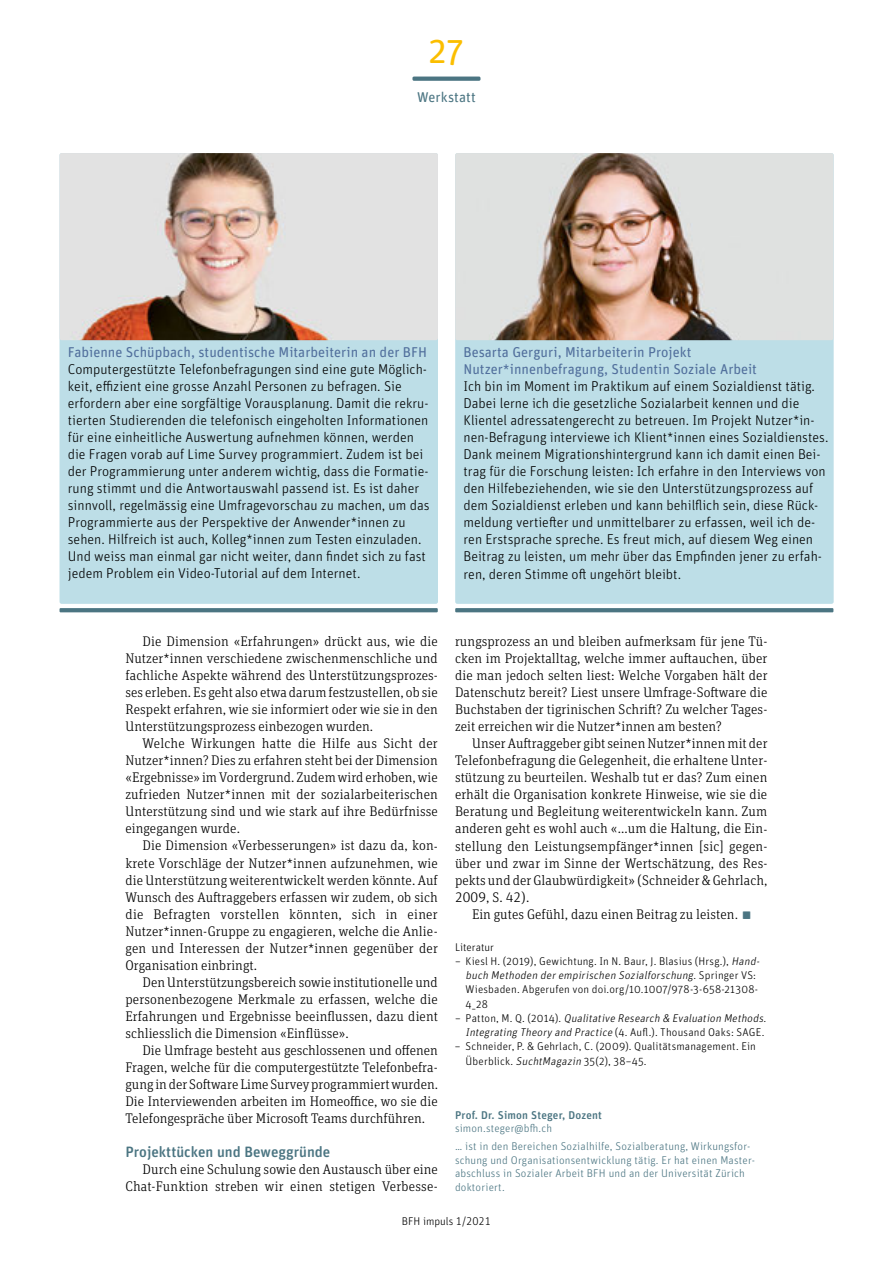
<style>
.page{position:relative;width:893px;height:1263px;background:#fff}
.page>*{position:absolute;margin:0;border:0;box-sizing:border-box;transform-origin:0 0}
.t1{font:36px "Unit Rounded Pro";color:#fbbe00}
.t2{font:500 15px "Unit Rounded Pro";color:#4b7582}
.t3{font:300 14.25px/17px "Unit Rounded Pro";color:#000}
.t4{font:14.25px/17px "Unit Rounded Pro";color:#516f9c}
.t5{font:14.25px "Unit Rounded Pro";letter-spacing:.005em;color:#4b7582}
.t6{font:300 13.95px/17px "Unit Slab Pro";letter-spacing:.005em;color:#000;text-align:justify}
.t7{font:300 11.25px/14.2px "Unit Rounded Pro";letter-spacing:.015em;color:#000}
.t8{font:300 11.25px/13.5px "Unit Rounded Pro";letter-spacing:.015em;color:#4b7582}
.t9{font:italic 300 11.25px/14.2px "Unit Rounded Pro";color:#000;text-align:center}
.t10{font:500 11.25px "Unit Rounded Pro";letter-spacing:.015em;color:#4b7582}
.s1{font-family:"Unit Rounded Pro";font-size:14.25px}
.s2{font-family:"Unit Rounded Pro";font-size:21px;color:#4b7582}
.s3{font-style:italic}
.s4{font-style:normal}
</style>
<div class="page">
<svg style="left:412px;top:77px;width:68px;height:4px"></svg>
<div style="left:60px;top:153px;width:378px;height:451px;background:#bddee7;border-radius:2px"></div>
<div style="left:455px;top:153px;width:379px;height:451px;background:#bddee7;border-radius:2px"></div>
<img style="left:60px;top:153px;width:378px;height:187px">
<img style="left:455px;top:153px;width:378px;height:187px">
<svg style="left:60px;top:608px;width:378px;height:4px;background:#4f7885"></svg>
<svg style="left:455px;top:608px;width:378px;height:4px;background:#4f7885"></svg>
<h1 class="t1" style="left:428px;top:25px;width:38px">27</h1>
<p class="t5" style="left:417px;top:87px;width:60px">Werkstatt</p>
<p class="t4" style="left:68px;top:343px;width:361px">Fabienne Schüpbach, studentische Mitarbeiterin an der BFH</p>
<p class="t3" style="left:68px;top:360px;width:363px">Computergestützte Telefonbefragungen sind eine gute Möglich&shy;keit, effizient eine grosse Anzahl Personen zu befragen. Sie erfordern aber eine sorgfältige Vorausplanung. Damit die rekru&shy;tierten Studierenden die telefonisch eingeholten Informationen für eine einheitliche Auswertung aufnehmen können, werden die Fragen vorab auf Lime Survey programmiert. Zudem ist bei der Programmierung unter anderem wichtig, dass die Formatie&shy;rung stimmt und die Antwortauswahl passend ist. Es ist daher sinnvoll, regelmässig eine Umfragevorschau zu machen, um das Programmierte aus der Perspektive der Anwender*innen zu sehen. Hilfreich ist auch, Kolleg*innen zum Testen einzuladen.<br>Und weiss man einmal gar nicht weiter, dann findet sich zu fast jedem Problem ein Video-Tutorial auf dem Internet.</p>
<p class="t4" style="left:463px;top:343px;width:295px">Besarta Gerguri, Mitarbeiterin Projekt<br>Nutzer*innenbefragung, Studentin Soziale Arbeit</p>
<p class="t3" style="left:463px;top:378px;width:366px">Ich bin im Moment im Praktikum auf einem Sozialdienst tätig.<br>Dabei lerne ich die gesetzliche Sozialarbeit kennen und die Klientel adressatengerecht zu betreuen. Im Projekt Nutzer*in&shy;nen-Befragung interviewe ich Klient*innen eines Sozialdienstes.<br>Dank meinem Migrationshintergrund kann ich damit einen Bei&shy;trag für die Forschung leisten: Ich erfahre in den Interviews von den Hilfebeziehenden, wie sie den Unterstützungsprozess auf dem Sozialdienst erleben und kann behilflich sein, diese Rück&shy;meldung vertiefter und unmittelbarer zu erfassen, weil ich de&shy;ren Erstsprache spreche. Es freut mich, auf diesem Weg einen Beitrag zu leisten, um mehr über das Empfinden jener zu erfah&shy;ren, deren Stimme oft ungehört bleibt.</p>
<p class="t6" style="left:125px;top:633px;width:314px;text-indent:17px">Die Dimension «Erfahrungen» drückt aus, wie die Nutzer*innen verschiedene zwischenmenschliche und fachliche Aspekte während des Unterstützungsprozes&shy;ses erleben. Es geht also etwa darum festzustellen, ob sie Respekt erfahren, wie sie informiert oder wie sie in den Unterstützungsprozess einbezogen wurden.</p>
<p class="t6" style="left:125px;top:735px;width:314px;text-indent:17px">Welche Wirkungen hatte die Hilfe aus Sicht der Nutzer*innen? Dies zu erfahren steht bei der Dimension «Ergebnisse» im Vordergrund. Zudem wird erhoben, wie zufrieden Nutzer*innen mit der sozialarbeiterischen Unterstützung sind und wie stark auf ihre Bedürfnisse eingegangen wurde.</p>
<p class="t6" style="left:125px;top:837px;width:314px;text-indent:17px">Die Dimension «Verbesserungen» ist dazu da, kon&shy;krete Vorschläge der Nutzer*innen aufzunehmen, wie die Unterstützung weiterentwickelt werden könnte. Auf Wunsch des Auftraggebers erfassen wir zudem, ob sich die Befragten vorstellen könnten, sich in einer Nutzer*innen-Gruppe zu engagieren, welche die Anlie&shy;gen und Interessen der Nutzer*innen gegenüber der Organisation einbringt.</p>
<p class="t6" style="left:125px;top:973px;width:314px;text-indent:17px">Den Unterstützungsbereich sowie institutionelle und personenbezogene Merkmale zu erfassen, welche die Erfahrungen und Ergebnisse beeinflussen, dazu dient schliesslich die Dimension «Einflüsse».</p>
<p class="t6" style="left:125px;top:1041px;width:314px;text-indent:17px">Die Umfrage besteht aus geschlossenen und offenen Fragen, welche für die computergestützte Telefonbefra&shy;gung in der Software Lime Survey programmiert wurden.<br>Die Interviewenden arbeiten im Homeoffice, wo sie die Telefongespräche über Microsoft Teams durchführen.</p>
<p class="t2" style="left:125px;top:1141px;width:206px">Projekttücken und Beweggründe</p>
<p class="t6" style="left:125px;top:1160px;width:314px;text-align:right">Durch eine Schulung sowie den Austausch über eine<br>Chat-Funktion streben wir einen stetigen Verbesse-</p>
<p class="t6" style="left:455px;top:633px;width:314px">rungsprozess an und bleiben aufmerksam für jene Tü&shy;cken im Projektalltag, welche immer auftauchen, über die man jedoch selten liest: Welche Vorgaben hält der Datenschutz bereit? Liest unsere Umfrage-Software die Buchstaben der tigrinischen Schrift? Zu welcher Tages&shy;zeit erreichen wir die Nutzer*innen am besten?</p>
<p class="t6" style="left:455px;top:735px;width:314px;text-indent:17px">Unser Auftraggeber gibt seinen Nutzer*innen mit der Telefonbefragung die Gelegenheit, die erhaltene Unter&shy;stützung zu beurteilen. Weshalb tut er das? Zum einen erhält die Organisation konkrete Hinweise, wie sie die Beratung und Begleitung weiterentwickeln kann. Zum anderen geht es wohl auch «…um die Haltung, die Ein&shy;stellung den Leistungsempfänger*innen [sic] gegen&shy;über und zwar im Sinne der Wertschätzung, des Res&shy;pekts und der Glaubwürdigkeit» (Schneider &amp; Gehrlach, 2009, S. 42).</p>
<p class="t6" style="left:472px;top:905px;width:281px">Ein gutes Gefühl, dazu einen Beitrag zu leisten<span class="s1">.</span> <span class="s2">▪</span></p>
<p class="t7" style="left:455px;top:939px;width:40px">Literatur</p>
<p class="t7" style="left:466px;top:953px;width:298px;text-indent:-11px">– Kiesl H. (2019), Gewichtung. In N. Baur, J. Blasius (Hrsg.), <span class="s3">Hand&shy;buch Methoden derempirischen Sozialforschung</span>. S p r i n g e r V S :<br>Wiesbaden. Abgerufen von doi.org/10.1007/978-3-658-21308- 4_28</p>
<p class="t9" style="left:455px;top:1010px;width:315px"><span class="s4">– P a t t o n , M . Q . ( 2 0 1 4) .</span> Qualitative Research &amp; Evaluation Methods.<br>Integrating Theory and Practice <span class="s4">(4 . A u fl .) . T h o u s a n d O a k s : S A G E .</span></p>
<p class="t7" style="left:466px;top:1039px;width:292px;text-indent:-11px">– Schneider, P. &amp; Gehrlach, C. (2009). Qualitätsmanagement. Ein<br>Überblick. <span class="s3">SuchtMagazin</span> 35(2), 38–45.</p>
<p class="t10" style="left:455px;top:1107px;width:149px">Prof. Dr. Simon Steger, Dozent</p>
<p class="t8" style="left:455px;top:1119px;width:297px;line-height:17.7px">simon.steger@bfh.ch<br>… ist in den Bereichen Sozialhilfe, Sozialberatung, Wirkungsfor-</p>
<p class="t8" style="left:455px;top:1153px;width:302px">schung und Organisationsentwicklung tätig. Er hat einen Master&shy;abschluss in Sozialer Arbeit BFH und an der Universität Zürich doktoriert.</p>
<p class="t7" style="left:402px;top:1213px;width:91px">BFH impuls 1/2021</p>
</div>
